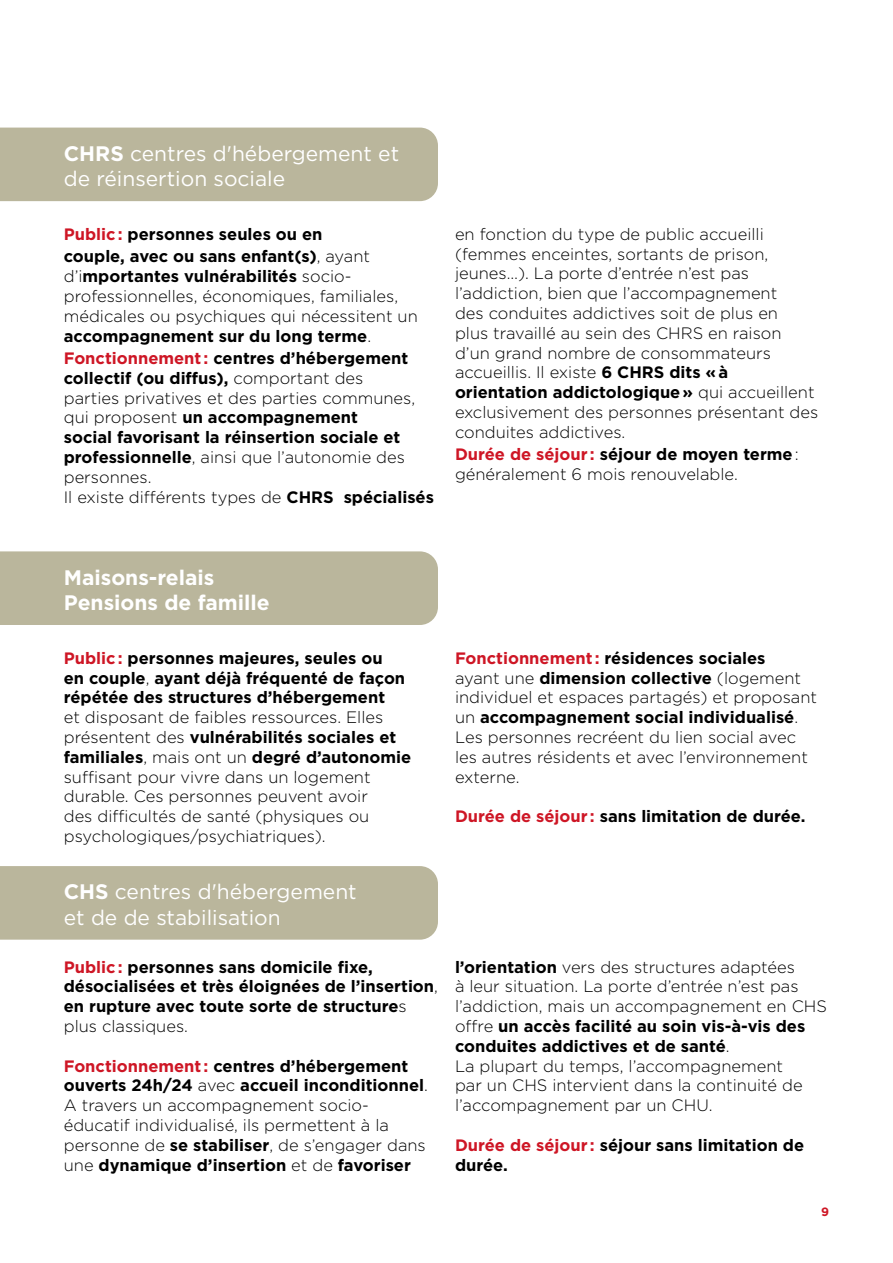
<style>
.page{position:relative;width:893px;height:1263px;background:#fff}
.page>*{position:absolute;margin:0;border:0;box-sizing:border-box;transform-origin:0 0}
.t1{font:21px/25.2px "Gotham";color:#fff}
.t2{font:700 21px/25.2px "Gotham";color:#fff}
.t3{font:300 16.5px/19.8px "Gotham";color:#000}
.t4{font:700 16.5px/19.8px "Gotham";color:#000}
.t5{font:700 12px "Gotham";color:#ce1625}
.s1{font-weight:700}
.s2{color:#ce1625}
.s3{font-weight:300}
.s4{font-weight:700;color:#ce1625}
</style>
<div class="page">
<div style="left:0;top:128px;width:438px;height:73px;background:#bab69c"></div>
<div style="left:0;top:551px;width:438px;height:74px;background:#bab69c"></div>
<div style="left:0;top:866px;width:438px;height:74px;background:#bab69c"></div>
<p class="t1" style="left:64px;top:140px;width:337px"><span class="s1">CHRS</span> centres d'hébergement et de réinsertion sociale</p>
<p class="t4" style="left:64px;top:223px;width:308px;line-height:22.5px"><span class="s2">Public :</span> personnes seules ou en couple, avec ou sans enfant(s)<span class="s3">, ayant</span></p>
<p class="t3" style="left:64px;top:266px;width:356px">d’i<span class="s1">mportantes vulnérabilités</span> socio&shy;professionnelles, économiques, familiales, médicales ou psychiques qui nécessitent un <span class="s1">accompagnement sur du long terme</span>.</p>
<p class="t4" style="left:64px;top:348px;width:372px"><span class="s2">Fonctionnement :</span> centres d’hébergement collectif (ou diffus), <span class="s3">comportant des<br>parties privatives et des parties communes, qui proposent</span> un accompagnement<br>social favorisant la réinsertion sociale et professionnelle<span class="s3">, ainsi que l’autonomie des personnes.<br>Il existe différents types de</span> CHRS spécialisés</p>
<p class="t3" style="left:455px;top:224px;width:365px">en fonction du type de public accueilli (femmes enceintes, sortants de prison, jeunes…). La porte d’entrée n’est pas l’addiction, bien que l’accompagnement<br>des conduites addictives soit de plus en<br>plus travaillé au sein des CHRS en raison d’un grand nombre de consommateurs accueillis. Il existe <span class="s1">6 CHRS dits « à orientation addictologique »</span> qui accueillent exclusivement des personnes présentant des conduites addictives.</p>
<p class="t3" style="left:455px;top:444px;width:345px"><span class="s4">Durée de séjour :</span> <span class="s1">séjour de moyen terme</span> : généralement 6 mois renouvelable.</p>
<p class="t2" style="left:64px;top:564px;width:207px">Maisons-relais<br>Pensions de famille</p>
<p class="t4" style="left:64px;top:648px;width:343px"><span class="s2">Public :</span> personnes majeures, seules ou en couple<span class="s3">,</span> ayant déjà fréquenté de façon répétée des structures d’hébergement</p>
<p class="t3" style="left:64px;top:707px;width:349px">et disposant de faibles ressources. Elles présentent des <span class="s1">vulnérabilités sociales et familiales</span>, mais ont un <span class="s1">degré d’autonomie </span>suffisant pour vivre dans un logement durable. Ces personnes peuvent avoir<br>des difficultés de santé (physiques ou psychologiques/psychiatriques).</p>
<p class="t1" style="left:64px;top:879px;width:294px"><span class="s1">CHS</span> centres d'hébergement et de de stabilisation</p>
<p class="t4" style="left:64px;top:957px;width:376px"><span class="s2">Public :</span> personnes sans domicile fixe, désocialisées et très éloignées de l’insertion<span class="s3">, </span>en rupture avec toute sorte de structure<span class="s3">s plus classiques.</span></p>
<p class="t3" style="left:64px;top:1055px;width:366px"><span class="s4">Fonctionnement :</span> <span class="s1">centres d’hébergement ouverts 24h/24</span> avec <span class="s1">accueil inconditionnel</span>.<br>A travers un accompagnement socio&shy;éducatif individualisé, ils permettent à la personne de <span class="s1">se stabiliser</span>, de s’engager dans une <span class="s1">dynamique d’insertion</span> et de <span class="s1">favoriser</span></p>
<p class="t3" style="left:455px;top:647px;width:364px"><span class="s4">Fonctionnement :</span> <span class="s1">résidences sociales<br></span>ayant une <span class="s1">dimension collective</span> (logement individuel et espaces partagés) et proposant un <span class="s1">accompagnement social individualisé</span>.<br>Les personnes recréent du lien social avec les autres résidents et avec l’environnement externe.</p>
<p class="t4" style="left:455px;top:806px;width:352px"><span class="s2">Durée de séjour :</span> sans limitation de durée.</p>
<p class="t3" style="left:455px;top:956px;width:374px"><span class="s1">l’orientation</span> vers des structures adaptées<br>à leur situation. La porte d’entrée n’est pas l’addiction, mais un accompagnement en CHS offre <span class="s1">un accès facilité au soin vis-à-vis des conduites addictives et de santé</span>.<br>La plupart du temps, l’accompagnement<br>par un CHS intervient dans la continuité de l’accompagnement par un CHU.</p>
<p class="t4" style="left:455px;top:1135px;width:351px"><span class="s2">Durée de séjour :</span> séjour sans limitation de durée.</p>
<p class="t5" style="left:821px;top:1204px;width:9px">9</p>
</div>
